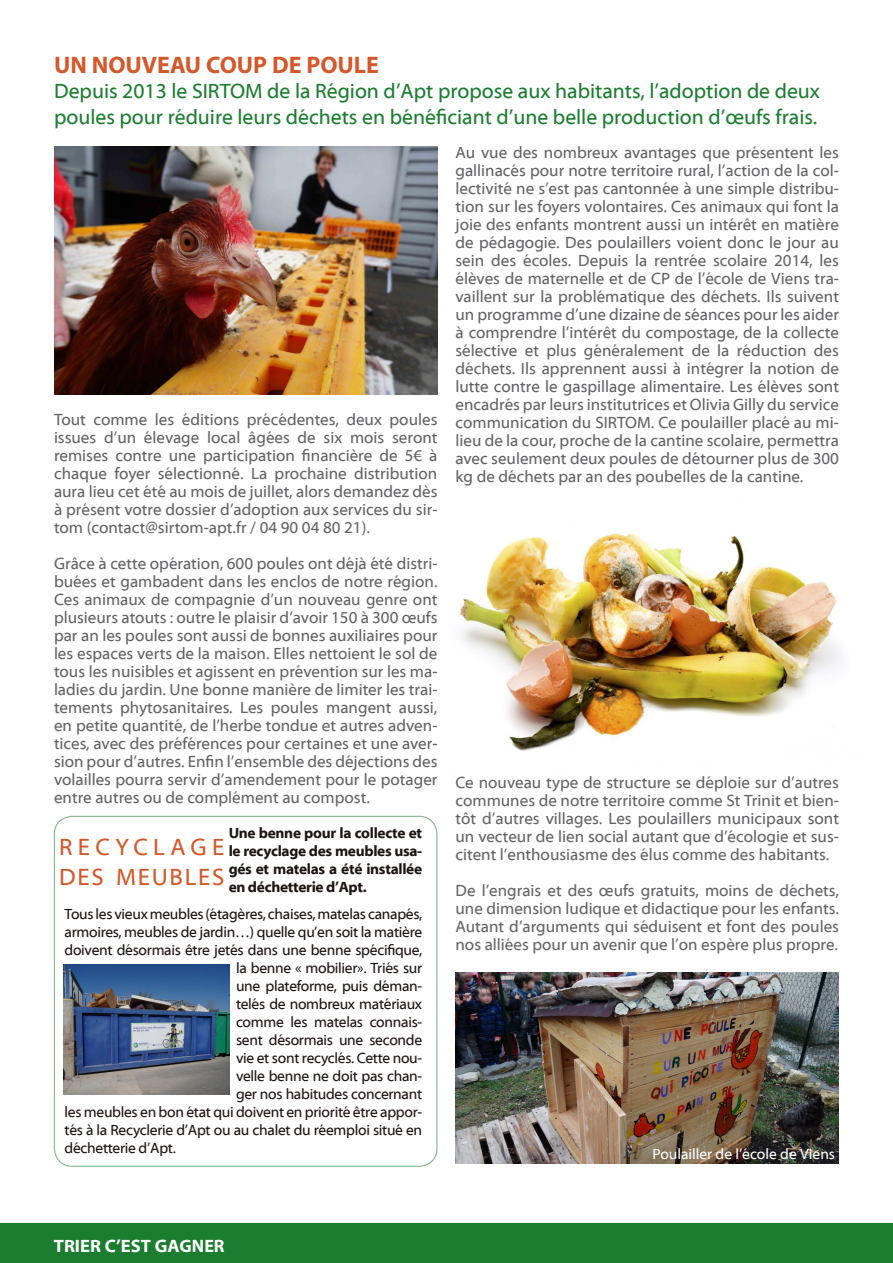
<style>
.page{position:relative;width:893px;height:1263px;background:#fff}
.page>*{position:absolute;margin:0;border:0;box-sizing:border-box;transform-origin:0 0}
.t1{font:700 24px "Myriad Pro";color:#d5582a}
.t2{font:24px/30px "Myriad Web Pro";letter-spacing:.13em;color:#d5582a}
.t3{font:21px/25.5px "Myriad Web Pro";color:#1b7d30}
.t4{font:700 18px "Myriad Web Pro";color:#fff}
.t5{font:16.5px/18px "Myriad Web Pro";color:#636366;text-align:justify}
.t6{font:15px "Myriad Web Pro";letter-spacing:-.02em;color:#1b1513}
.t7{font:700 15px/18px "Myriad Web Pro";letter-spacing:-.02em;color:#1b1513;text-align:justify}
.t8{font:15px "Myriad Web Pro";color:#fff}
.s1{font-family:"Myriad Pro"}
</style>
<div class="page">
<div style="left:54px;top:816px;width:383px;height:351px;border:1px solid #1b7d30;border-radius:18px"></div>
<img style="left:459px;top:533px;width:382px;height:218px">
<div style="left:0;top:1223px;width:893px;height:40px;background:#1b7d30"></div>
<img style="left:64px;top:964px;width:166px;height:130px">
<img style="left:54px;top:147px;width:383px;height:248px">
<img style="left:455px;top:973px;width:384px;height:190px">
<p class="t1" style="left:54px;top:49px;width:327px">UN NOUVEAU COUP DE POULE</p>
<p class="t3" style="left:54px;top:79px;width:768px">Depuis 2013 le SIRTOM de la Région d’Apt propose aux habitants, l’adoption de deux poules pour réduire leurs déchets en bénéficiant d’une belle production d’œufs frais.</p>
<p class="t5" style="left:54px;top:410px;width:385px">Tout comme les éditions précédentes, deux poules issues d’un élevage local âgées de six mois seront remises contre une participation financière de 5€ à chaque foyer sélectionné. La prochaine distribution aura lieu cet été au mois de juillet, alors demandez dès à présent votre dossier d’adoption aux services du sir&shy;tom (contact@sirtom-apt.fr / 04 90 04 80 21).</p>
<p class="t5" style="left:54px;top:554px;width:385px">Grâce à cette opération, 600 poules ont déjà été distri&shy;buées et gambadent dans les enclos de notre région.<br>Ces animaux de compagnie d’un nouveau genre ont plusieurs atouts : outre le plaisir d’avoir 150 à 300 œufs par an les poules sont aussi de bonnes auxiliaires pour les espaces verts de la maison. Elles nettoient le sol de tous les nuisibles et agissent en prévention sur les ma&shy;ladies du jardin. Une bonne manière de limiter les trai&shy;tements phytosanitaires. Les poules mangent aussi, en petite quantité, de l’herbe tondue et autres adven&shy;tices, avec des préférences pour certaines et une aver&shy;sion pour d’autres. Enfin l’ensemble des déjections des volailles pourra servir d’amendement pour le potager entre autres ou de complément au compost.</p>
<p class="t2" style="left:59px;top:832px;width:167px">RECYCLAGE<br>DES MEUBLES</p>
<p class="t7" style="left:229px;top:824px;width:195px">Une benne pour la collecte et le recyclage des meubles usa&shy;gés et matelas a été installée en déchetterie d’Apt.</p>
<p class="t6" style="left:65px;top:906px;width:359px">Tous les vieux meubles (étagères, chaises, matelas canapés,</p>
<p class="t6" style="left:65px;top:924px;width:359px">armoires, meubles de jardin…) quelle qu’en soit la matière</p>
<p class="t6" style="left:65px;top:942px;width:359px">doivent désormais être jetés dans une benne spécifique,</p>
<p class="t6" style="left:236px;top:960px;width:188px">la benne « mobilier». Triés sur</p>
<p class="t6" style="left:236px;top:978px;width:188px">une plateforme, puis déman-</p>
<p class="t6" style="left:236px;top:996px;width:188px">telés de nombreux matériaux</p>
<p class="t6" style="left:236px;top:1014px;width:188px">comme les matelas connais-</p>
<p class="t6" style="left:236px;top:1032px;width:188px">sent désormais une seconde</p>
<p class="t6" style="left:236px;top:1050px;width:188px">vie et sont recyclés. Cette nou-</p>
<p class="t6" style="left:236px;top:1068px;width:188px">velle benne ne doit pas chan-</p>
<p class="t6" style="left:236px;top:1086px;width:188px">ger nos habitudes concernant</p>
<p class="t6" style="left:65px;top:1104px;width:359px">les meubles en bon état qui doivent en priorité être appor-</p>
<p class="t6" style="left:65px;top:1122px;width:359px">tés à la Recyclerie d’Apt ou au chalet du réemploi situé en</p>
<p class="t6" style="left:65px;top:1140px;width:113px">déchetterie d’Apt.</p>
<p class="t5" style="left:455px;top:144px;width:385px">Au vue des nombreux avantages que présentent les gallinacés pour notre territoire rural, l’action de la col&shy;lectivité ne s’est pas cantonnée à une simple distribu&shy;tion sur les foyers volontaires. Ces animaux qui font la joie des enfants montrent aussi un intérêt en matière de pédagogie. Des poulaillers voient donc le jour au sein des écoles. Depuis la rentrée scolaire 2014, les élèves de maternelle et de CP de l’école de Viens tra&shy;vaillent sur la problématique des déchets. Ils suivent un programme d’une dizaine de séances pour les aider à comprendre l’intérêt du compostage, de la collecte sélective et plus généralement de la réduction des déchets. Ils apprennent aussi à intégrer la notion de lutte contre le gaspillage alimentaire. Les élèves sont encadrés par leurs institutrices et Olivia Gilly du service communication du SIRTOM. Ce poulailler placé au mi&shy;lieu de la cour, proche de la cantine scolaire, permettra avec seulement deux poules de détourner plus de 300 kg de déchets par an des poubelles de la cantine.</p>
<p class="t5" style="left:455px;top:774px;width:385px">Ce nouveau type de structure se déploie sur d’autres communes de notre territoire comme St Trinit et bien&shy;tôt d’autres villages. Les poulaillers municipaux sont un vecteur de lien social autant que d’écologie et sus&shy;citent l’enthousiasme des élus comme des habitants.</p>
<p class="t5" style="left:455px;top:882px;width:385px">De l’engrais et des œufs gratuits, moins de déchets, une dimension ludique et didactique pour les enfants.<br>Autant d’arguments qui séduisent et font des poules nos alliées pour un avenir que l’on espère plus propre.</p>
<p class="t8" style="left:652px;top:1146px;width:184px">Poulailler de l’école de Viens</p>
<p class="t4" style="left:54px;top:1236px;width:172px">TRIER C’EST GA<span class="s1">GNER</span></p>
</div>
